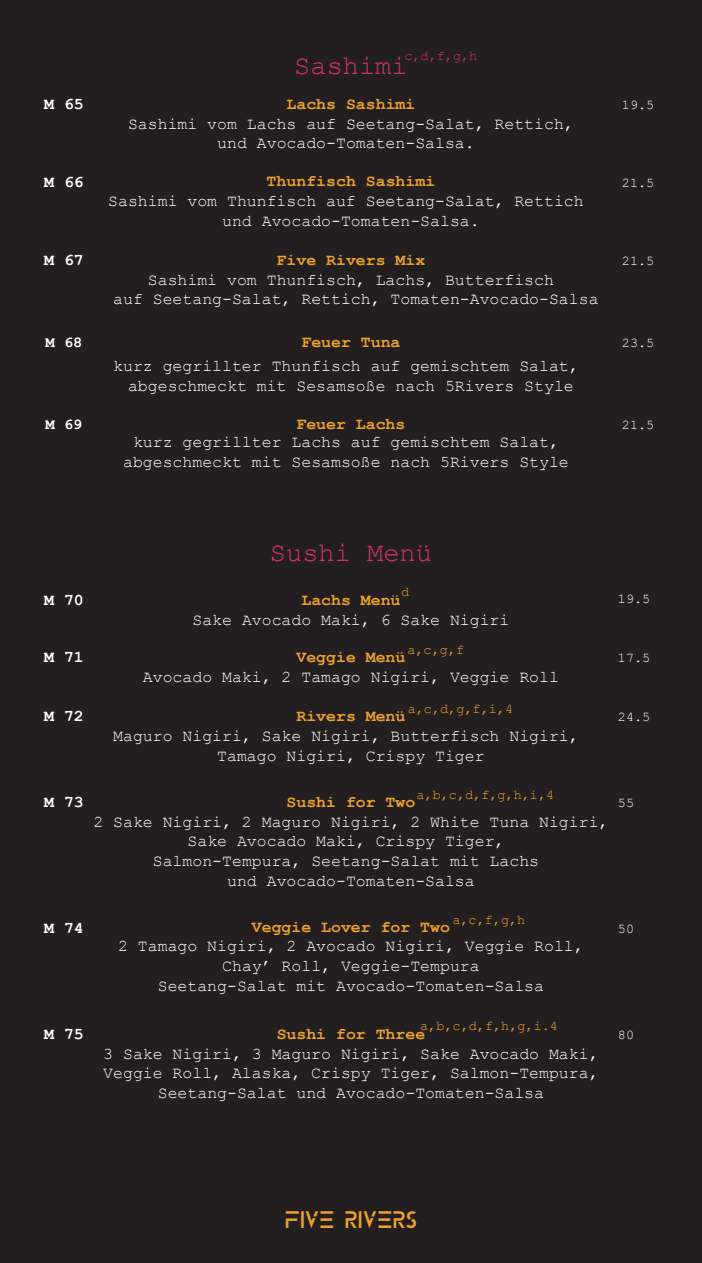
<style>
.page{position:relative;width:702px;height:1263px;background:#231f20}
.page>*{position:absolute;margin:0;border:0;box-sizing:border-box;transform-origin:0 0}
.t1{font:27px "Courier New";color:#d3336a}
.t2{font:24px "Colony";color:#eda02d}
.t3{font:16.5px/19.8px "Courier New";color:#fff;text-align:center}
.t4{font:700 16.5px "Courier New";color:#eda02d}
.t5{font:700 16.5px "Courier New";color:#fff}
.t6{font:700 15.3px "Courier New";color:#fff}
.t7{font:13.5px "Courier New";color:#eda02d}
.t8{font:13.5px "Courier New";color:#fff}
.t9{font:13.5px "Courier New";color:#d3336a}
</style>
<div class="page">
<p class="t9" style="left:404px;top:48px;width:74px">c,d,f,g,h</p>
<h1 class="t1" style="left:294px;top:48px;width:115px">Sashimi</h1>
<p class="t5" style="left:44px;top:94px;width:41px">M 65</p>
<p class="t4" style="left:286px;top:93px;width:130px">Lachs Sashimi</p>
<p class="t3" style="left:128px;top:113px;width:447px">Sashimi vom Lachs auf Seetang-Salat, Rettich, und Avocado-Tomaten-Salsa.</p>
<p class="t5" style="left:44px;top:171px;width:41px">M 66</p>
<p class="t4" style="left:266px;top:171px;width:170px">Thunfisch Sashimi</p>
<p class="t3" style="left:222px;top:191px;width:363px;text-align:left;text-indent:-114px">Sashimi vom Thunfisch auf Seetang-Salat, Rettich und Avocado-Tomaten-Salsa.</p>
<p class="t5" style="left:44px;top:250px;width:41px">M 67</p>
<p class="t4" style="left:276px;top:249px;width:150px">Five Rivers Mix</p>
<p class="t3" style="left:113px;top:269px;width:487px;text-align:left;text-indent:35px">Sashimi vom Thunfisch, Lachs, Butterfisch<br>auf Seetang-Salat, Rettich, Tomaten-Avocado-Salsa</p>
<p class="t6" style="left:46px;top:333px;width:38px">M 68</p>
<p class="t4" style="left:301px;top:331px;width:100px">Feuer Tuna</p>
<p class="t3" style="left:113px;top:355px;width:467px">kurz gegrillter Thunfisch auf gemischtem Salat, abgeschmeckt mit Sesamsoße nach 5Rivers Style</p>
<p class="t8" style="left:622px;top:97px;width:34px">19.5</p>
<p class="t8" style="left:622px;top:174px;width:34px">21.5</p>
<p class="t8" style="left:622px;top:253px;width:34px">21.5</p>
<p class="t8" style="left:622px;top:334px;width:34px">23.5</p>
<p class="t4" style="left:296px;top:413px;width:110px">Feuer Lachs</p>
<p class="t6" style="left:46px;top:414px;width:38px">M 69</p>
<p class="t8" style="left:622px;top:416px;width:34px">21.5</p>
<p class="t3" style="left:123px;top:432px;width:447px">kurz gegrillter Lachs auf gemischtem Salat, abgeschmeckt mit Sesamsoße nach 5Rivers Style</p>
<h1 class="t1" style="left:270px;top:536px;width:163px">Sushi Menü</h1>
<p class="t7" style="left:401px;top:583px;width:10px">d</p>
<p class="t5" style="left:44px;top:589px;width:41px">M 70</p>
<p class="t4" style="left:301px;top:589px;width:100px">Lachs Menü</p>
<p class="t3" style="left:192px;top:609px;width:318px">Sake Avocado Maki, 6 Sake Nigiri</p>
<p class="t7" style="left:407px;top:641px;width:58px">a,c,g,f</p>
<p class="t5" style="left:44px;top:646px;width:41px">M 71</p>
<p class="t4" style="left:296px;top:646px;width:110px">Veggie Menü</p>
<p class="t3" style="left:143px;top:666px;width:417px">Avocado Maki, 2 Tamago Nigiri, Veggie Roll</p>
<p class="t7" style="left:408px;top:700px;width:107px">a,c,d,g,f,i,4</p>
<p class="t5" style="left:44px;top:706px;width:41px">M 72</p>
<p class="t4" style="left:296px;top:706px;width:110px">Rivers Menü</p>
<p class="t3" style="left:217px;top:725px;width:363px;text-align:left;text-indent:-104px">Maguro Nigiri, Sake Nigiri, Butterfisch Nigiri,<br>Tamago Nigiri, Crispy Tiger</p>
<p class="t5" style="left:44px;top:791px;width:41px">M 73</p>
<p class="t7" style="left:416px;top:787px;width:139px">a,b,c,d,f,g,h,i,4</p>
<p class="t4" style="left:286px;top:791px;width:130px">Sushi for Two</p>
<p class="t3" style="left:93px;top:811px;width:516px">2 Sake Nigiri, 2 Maguro Nigiri, 2 White Tuna Nigiri, Sake Avocado Maki, Crispy Tiger,<br>Salmon-Tempura, Seetang-Salat mit Lachs<br>und Avocado-Tomaten-Salsa</p>
<p class="t5" style="left:44px;top:917px;width:41px">M 74</p>
<p class="t7" style="left:452px;top:912px;width:74px">a,c,f,g,h</p>
<p class="t4" style="left:252px;top:916px;width:199px">Veggie Lover for Two</p>
<p class="t3" style="left:118px;top:936px;width:467px">2 Tamago Nigiri, 2 Avocado Nigiri, Veggie Roll,<br>Chay’ Roll, Veggie-Tempura<br>Seetang-Salat mit Avocado-Tomaten-Salsa</p>
<p class="t5" style="left:44px;top:1023px;width:41px">M 75</p>
<p class="t7" style="left:420px;top:1017px;width:139px">a,b,c,d,f,h,g,i.4</p>
<p class="t4" style="left:277px;top:1023px;width:150px">Sushi for Three</p>
<p class="t3" style="left:103px;top:1043px;width:497px">3 Sake Nigiri, 3 Maguro Nigiri, Sake Avocado Maki,<br>Veggie Roll, Alaska, Crispy Tiger, Salmon-Tempura,<br>Seetang-Salat und Avocado-Tomaten-Salsa</p>
<p class="t8" style="left:618px;top:590px;width:34px">19.5</p>
<p class="t8" style="left:618px;top:649px;width:34px">17.5</p>
<p class="t8" style="left:618px;top:709px;width:34px">24.5</p>
<p class="t8" style="left:618px;top:794px;width:18px">55</p>
<p class="t8" style="left:618px;top:920px;width:18px">50</p>
<p class="t8" style="left:618px;top:1026px;width:18px">80</p>
<h2 class="t2" style="left:285px;top:1207px;width:134px">FIVE RIVERS</h2>
</div>
